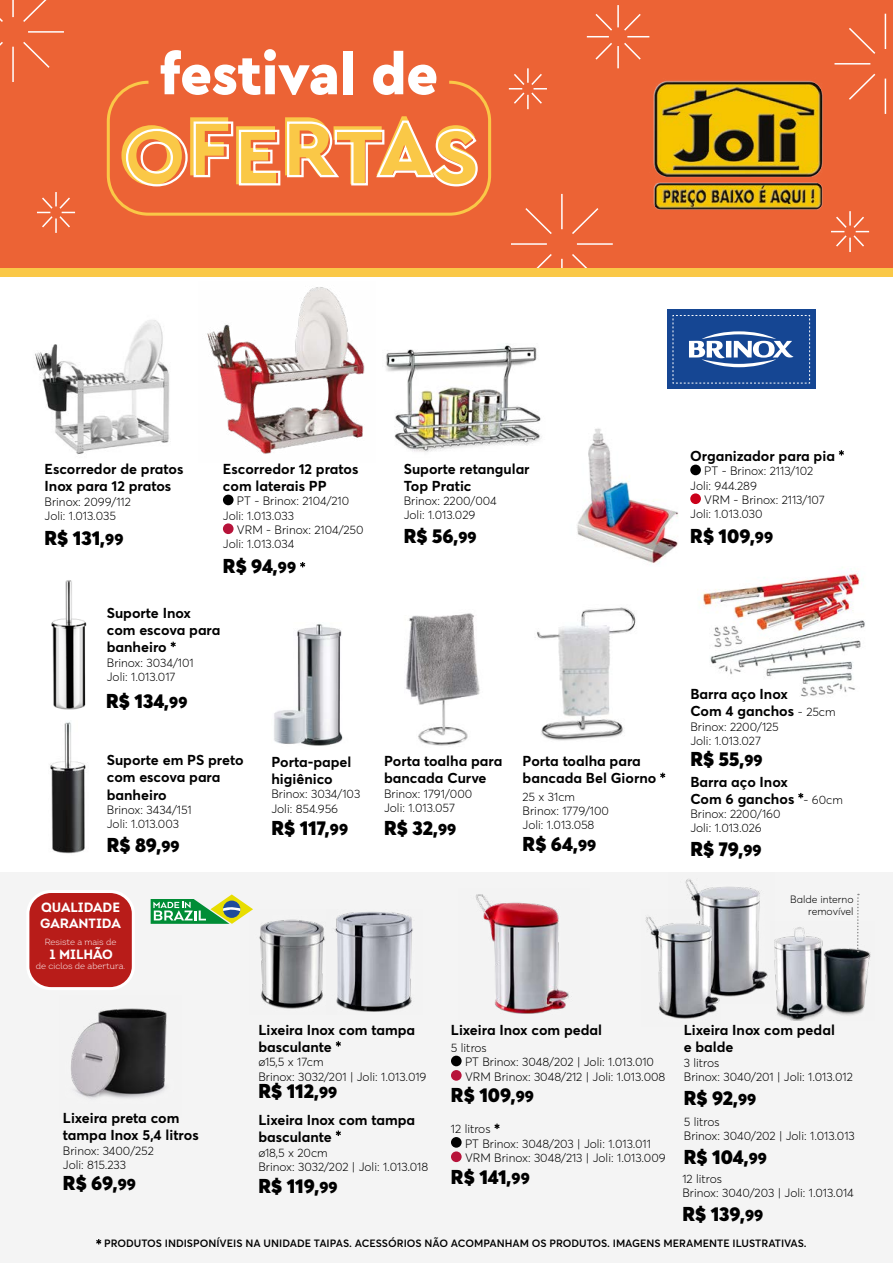
<style>
.page{position:relative;width:893px;height:1263px;background:#fff}
.page>*{position:absolute;margin:0;border:0;box-sizing:border-box;transform-origin:0 0}
.t1{font:900 19.8px "Averta";color:#000}
.t2{font:700 14.25px/17.1px "Averta";color:#000}
.t3{font:13.5px/15.9px "Intro Bold Caps";color:#fff}
.t4{font:300 12px/14.4px "Averta";color:#000}
.t5{font:600 10.5px "Averta";color:#000}
.t6{font:300 10.5px/12.6px "Averta";color:#000;text-align:right}
.t7{font:300 8.85px "Intro";color:#fff}
.s1{font-size:16.2px}
.s2{font-weight:300;font-size:12px}
</style>
<div class="page">
<div style="left:0;top:0;width:893px;height:275px;background:#ec6335"></div>
<img style="left:406px;top:613px;width:74px;height:133px">
<img style="left:577px;top:428px;width:119px;height:136px">
<div style="left:0;top:873px;width:893px;height:390px;background:#f4f4f4"></div>
<img style="left:475px;top:894px;width:94px;height:120px">
<svg style="left:336px;top:1130px;width:5px;height:6px"></svg>
<svg style="left:336px;top:1041px;width:5px;height:5px"></svg>
<img style="left:775px;top:927px;width:96px;height:93px">
<img style="left:668px;top:872px;width:107px;height:125px">
<img style="left:645px;top:910px;width:76px;height:109px">
<div style="left:451px;top:1056px;width:11px;height:10px;background:#000;border-radius:50%"></div>
<div style="left:451px;top:1070px;width:11px;height:11px;background:#b7133a;border-radius:50%"></div>
<svg style="left:494px;top:1124px;width:6px;height:5px"></svg>
<div style="left:451px;top:1137px;width:11px;height:11px;background:#000;border-radius:50%"></div>
<div style="left:451px;top:1151px;width:11px;height:11px;background:#b7133a;border-radius:50%"></div>
<img style="left:259px;top:919px;width:66px;height:90px">
<img style="left:333px;top:912px;width:80px;height:100px">
<img style="left:71px;top:1008px;width:96px;height:91px">
<svg style="left:151px;top:894px;width:102px;height:30px"></svg>
<div style="left:28px;top:891px;width:105px;height:98px;background:#b81c19;border-radius:23px"></div>
<div style="left:26px;top:890px;width:109px;height:100px;border:3px solid #fff;border-radius:23px"></div>
<svg style="left:96px;top:1239px;width:5px;height:5px"></svg>
<img style="left:699px;top:569px;width:166px;height:128px">
<img style="left:50px;top:722px;width:36px;height:132px">
<svg style="left:839px;top:450px;width:5px;height:5px"></svg>
<div style="left:690px;top:465px;width:11px;height:10px;background:#000;border-radius:50%"></div>
<div style="left:690px;top:493px;width:11px;height:11px;background:#ca001a;border-radius:50%"></div>
<svg style="left:660px;top:773px;width:5px;height:5px"></svg>
<svg style="left:171px;top:642px;width:5px;height:5px"></svg>
<svg style="left:798px;top:793px;width:5px;height:5px"></svg>
<img style="left:385px;top:343px;width:156px;height:109px">
<img style="left:51px;top:580px;width:36px;height:130px">
<img style="left:537px;top:607px;width:99px;height:134px">
<img style="left:35px;top:320px;width:135px;height:134px">
<img style="left:274px;top:624px;width:69px;height:122px">
<div style="left:667px;top:310px;width:148px;height:79px;background:#154693"></div>
<svg style="left:672px;top:315px;width:138px;height:69px"></svg>
<img style="left:653px;top:81px;width:170px;height:129px">
<svg style="left:857px;top:894px;width:2px;height:58px"></svg>
<div style="left:223px;top:495px;width:11px;height:10px;background:#000;border-radius:50%"></div>
<div style="left:223px;top:523px;width:11px;height:11px;background:#b7133a;border-radius:50%"></div>
<svg style="left:300px;top:562px;width:5px;height:5px"></svg>
<img style="left:207px;top:287px;width:158px;height:167px">
<svg style="left:121px;top:116px;width:357px;height:71px"></svg>
<svg style="left:161px;top:49px;width:176px;height:46px"></svg>
<div style="left:343px;top:51px;width:10px;height:43px;background:#fff"></div>
<svg style="left:373px;top:51px;width:63px;height:44px"></svg>
<div style="left:107px;top:81px;width:384px;height:135px;border:3px solid #fac847;border-radius:40px"></div>
<svg style="left:0;top:0;width:64px;height:82px"></svg>
<svg style="left:509px;top:193px;width:105px;height:84px"></svg>
<svg style="left:586px;top:5px;width:64px;height:64px"></svg>
<svg style="left:37px;top:192px;width:39px;height:41px"></svg>
<svg style="left:508px;top:68px;width:39px;height:42px"></svg>
<svg style="left:831px;top:211px;width:39px;height:41px"></svg>
<div style="left:0;top:268px;width:893px;height:8px;background:#fac847"></div>
<svg style="left:834px;top:13px;width:53px;height:101px"></svg>
<p class="t2" style="left:45px;top:460px;width:140px">Escorredor de pratos<br>Inox para 12 pratos</p>
<p class="t4" style="left:45px;top:494px;width:88px">Brinox: 2099/112<br>Joli: 1.013.035</p>
<h1 class="t1" style="left:45px;top:525px;width:80px">R$ 131,<span class="s1">99</span></h1>
<p class="t2" style="left:223px;top:460px;width:137px">Escorredor 12 pratos com laterais PP</p>
<p class="t4" style="left:223px;top:494px;width:128px;text-indent:14px">PT - Brinox: 2104/210<br>Joli: 1.013.033</p>
<p class="t4" style="left:223px;top:523px;width:142px;text-indent:14px">VRM - Brinox: 2104/250<br>Joli: 1.013.034</p>
<h1 class="t1" style="left:223px;top:553px;width:75px">R$ 94,<span class="s1">99</span></h1>
<p class="t2" style="left:404px;top:460px;width:127px">Suporte retangular<br>Top Pratic</p>
<p class="t4" style="left:404px;top:493px;width:95px">Brinox: 2200/004<br>Joli: 1.013.029</p>
<h1 class="t1" style="left:404px;top:523px;width:75px">R$ 56,<span class="s1">99</span></h1>
<p class="t2" style="left:690px;top:447px;width:146px">Organizador para pia</p>
<p class="t4" style="left:690px;top:464px;width:124px;text-indent:14px">PT - Brinox: 2113/102<br>Joli: 944.289</p>
<p class="t4" style="left:690px;top:493px;width:136px;text-indent:14px">VRM - Brinox: 2113/107<br>Joli: 1.013.030</p>
<h1 class="t1" style="left:690px;top:523px;width:85px">R$ 109,<span class="s1">99</span></h1>
<p class="t2" style="left:107px;top:604px;width:115px">Suporte Inox com escova para banheiro</p>
<p class="t4" style="left:107px;top:655px;width:88px">Brinox: 3034/101<br>Joli: 1.013.017</p>
<h1 class="t1" style="left:106px;top:688px;width:83px">R$ 134,<span class="s1">99</span></h1>
<p class="t2" style="left:690px;top:685px;width:147px">Barra aço Inox<br>Com 4 ganchos <span class="s2">- 25cm</span></p>
<p class="t4" style="left:690px;top:719px;width:90px">Brinox: 2200/125<br>Joli: 1.013.027</p>
<p class="t2" style="left:690px;top:773px;width:154px">Barra aço Inox<br>Com 6 ganchos <span class="s2">- 60cm</span></p>
<p class="t4" style="left:690px;top:806px;width:92px">Brinox: 2200/160<br>Joli: 1.013.026</p>
<h1 class="t1" style="left:690px;top:746px;width:74px">R$ 55,<span class="s1">99</span></h1>
<p class="t2" style="left:107px;top:751px;width:138px">Suporte em PS preto com escova para banheiro</p>
<p class="t4" style="left:107px;top:802px;width:87px">Brinox: 3434/151<br>Joli: 1.013.003</p>
<h1 class="t1" style="left:107px;top:832px;width:74px">R$ 89,<span class="s1">99</span></h1>
<p class="t2" style="left:384px;top:752px;width:120px">Porta toalha para bancada Curve</p>
<p class="t4" style="left:384px;top:786px;width:90px">Brinox: 1791/000<br>Joli: 1.013.057</p>
<h1 class="t1" style="left:384px;top:815px;width:74px">R$ 32,<span class="s1">99</span></h1>
<p class="t2" style="left:523px;top:752px;width:135px">Porta toalha para bancada Bel Giorno</p>
<p class="t4" style="left:523px;top:789px;width:88px">25 x 31cm<br>Brinox: 1779/100<br>Joli: 1.013.058</p>
<h1 class="t1" style="left:523px;top:831px;width:75px">R$ 64,<span class="s1">99</span></h1>
<p class="t2" style="left:271px;top:753px;width:82px">Porta-papel higiênico</p>
<p class="t4" style="left:271px;top:787px;width:90px">Brinox: 3034/103<br>Joli: 854.956</p>
<h1 class="t1" style="left:271px;top:815px;width:78px">R$ 117,<span class="s1">99</span></h1>
<h1 class="t1" style="left:690px;top:836px;width:73px">R$ 79,<span class="s1">99</span></h1>
<p class="t3" style="left:40px;top:899px;width:82px">QUALIDADE<br>GARANTIDA</p>
<p class="t7" style="left:45px;top:936px;width:73px">Resiste a mais de</p>
<p class="t7" style="left:36px;top:960px;width:91px">de ciclos de abertura.</p>
<p class="t3" style="left:50px;top:946px;width:65px">1 MILHÃO</p>
<p class="t2" style="left:63px;top:1109px;width:137px">Lixeira preta com tampa Inox 5,4 litros</p>
<p class="t4" style="left:63px;top:1143px;width:93px">Brinox: 3400/252<br>Joli: 815.233</p>
<h1 class="t1" style="left:63px;top:1170px;width:75px">R$ 69,<span class="s1">99</span></h1>
<p class="t6" style="left:790px;top:893px;width:65px">Balde interno removível</p>
<p class="t2" style="left:258px;top:1021px;width:158px">Lixeira Inox com tampa basculante</p>
<p class="t4" style="left:258px;top:1055px;width:170px">ø15,5 x 17cm<br>Brinox: 3032/201 | Joli: 1.013.019</p>
<h1 class="t1" style="left:258px;top:1079px;width:80px">R$ 112,<span class="s1">99</span></h1>
<p class="t2" style="left:258px;top:1111px;width:158px">Lixeira Inox com tampa basculante</p>
<p class="t4" style="left:258px;top:1145px;width:171px">ø18,5 x 20cm<br>Brinox: 3032/202 | Joli: 1.013.018</p>
<h1 class="t1" style="left:258px;top:1173px;width:81px">R$ 119,<span class="s1">99</span></h1>
<p class="t2" style="left:451px;top:1021px;width:153px">Lixeira Inox com pedal</p>
<p class="t4" style="left:465px;top:1040px;width:202px;text-indent:-14px">5 litros<br>PT Brinox: 3048/202 | Joli: 1.013.010<br>VRM Brinox: 3048/212 | Joli: 1.013.008</p>
<h1 class="t1" style="left:451px;top:1082px;width:85px">R$ 109,<span class="s1">99</span></h1>
<p class="t4" style="left:465px;top:1122px;width:202px;text-indent:-14px">12 litros<br>PT Brinox: 3048/203 | Joli: 1.013.011<br>VRM Brinox: 3048/213 | Joli: 1.013.009</p>
<h1 class="t1" style="left:451px;top:1164px;width:80px">R$ 141,<span class="s1">99</span></h1>
<p class="t2" style="left:684px;top:1021px;width:153px">Lixeira Inox com pedal e balde</p>
<p class="t4" style="left:684px;top:1055px;width:170px">3 litros<br>Brinox: 3040/201 | Joli: 1.013.012</p>
<h1 class="t1" style="left:684px;top:1085px;width:74px">R$ 92,<span class="s1">99</span></h1>
<p class="t4" style="left:684px;top:1114px;width:173px">5 litros<br>Brinox: 3040/202 | Joli: 1.013.013</p>
<h1 class="t1" style="left:684px;top:1144px;width:85px">R$ 104,<span class="s1">99</span></h1>
<p class="t4" style="left:682px;top:1171px;width:173px">12 litros<br>Brinox: 3040/203 | Joli: 1.013.014</p>
<h1 class="t1" style="left:682px;top:1201px;width:83px">R$ 139,<span class="s1">99</span></h1>
<p class="t5" style="left:104px;top:1236px;width:704px">PRODUTOS INDISPONÍVEIS NA UNIDADE TAIPAS. ACESSÓRIOS NÃO ACOMPANHAM OS PRODUTOS. IMAGENS MERAMENTE ILUSTRATIVAS.</p>
</div>
